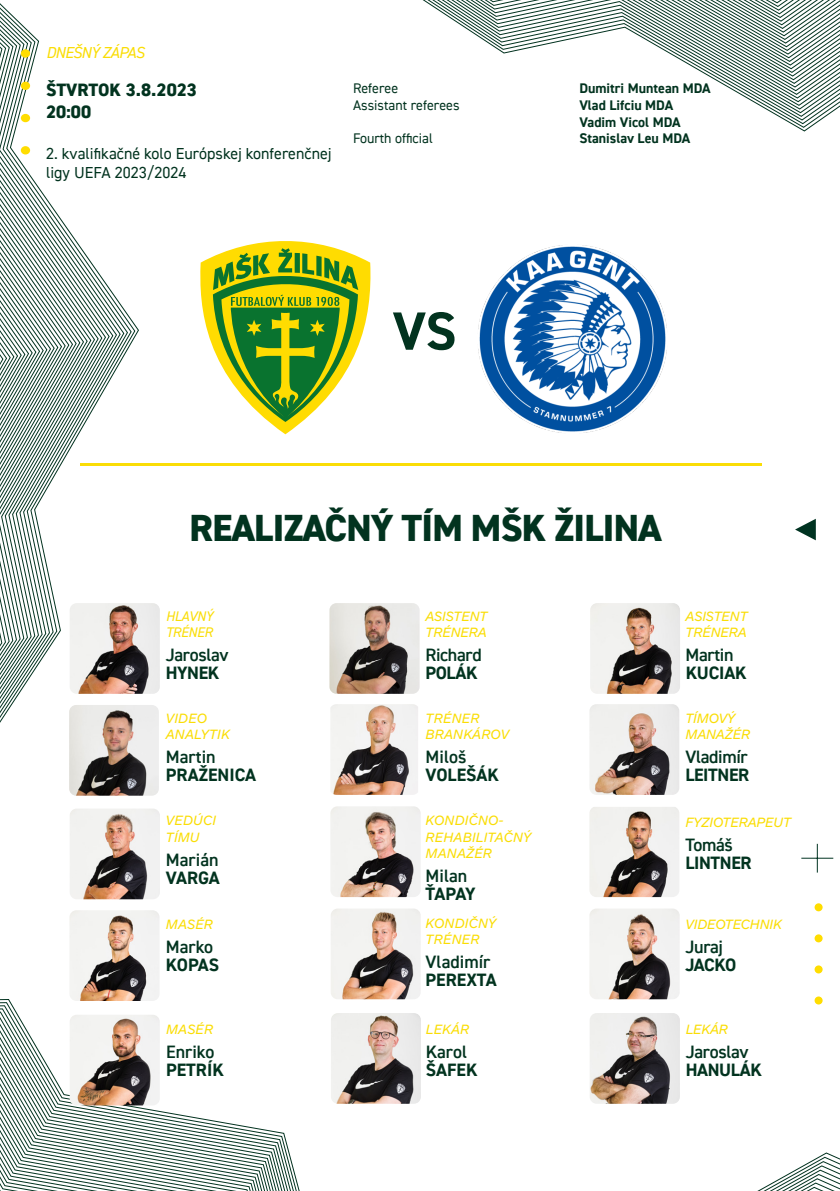
<style>
.page{position:relative;width:840px;height:1191px;background:#fff}
.page>*{position:absolute;margin:0;border:0;box-sizing:border-box;transform-origin:0 0}
.t1{font:700 54px "DIN2014";color:#02331f}
.t2{font:800 38px "DIN2014";letter-spacing:-.02em;color:#02331f}
.t3{font:700 18px "DIN2014";letter-spacing:-.015em;color:#02331f}
.t4{font:600 18px "DIN2014";letter-spacing:-.02em;color:#02331f}
.t5{font:800 18px "DIN2014";color:#02331f}
.t6{font:600 18px "DIN2014";color:#02331f}
.t7{font:16px/19.2px "DIN2014";color:#02331f}
.t8{font:italic 16px "DIN2014";letter-spacing:-.04em;color:#fadd06}
.t9{font:italic 14px "ARS Maquette Pro";color:#fadd06}
.t10{font:italic 14px "ARS Maquette Pro";letter-spacing:-.02em;color:#fadd06}
.t11{font:700 14px "DIN2014";color:#02331f}
.t12{font:14px "DIN2014";color:#02331f}
.t13{font:italic 14px "DIN2014";letter-spacing:-.02em;color:#fadd06}
</style>
<div class="page">
<svg style="left:0;top:3px;width:139px;height:720px"></svg>
<img style="left:589px;top:704px;width:90px;height:91px">
<img style="left:589px;top:807px;width:90px;height:90px">
<img style="left:589px;top:909px;width:90px;height:90px">
<img style="left:330px;top:704px;width:88px;height:91px">
<img style="left:330px;top:806px;width:90px;height:91px">
<img style="left:331px;top:909px;width:89px;height:90px">
<img style="left:70px;top:809px;width:90px;height:90px">
<img style="left:69px;top:910px;width:90px;height:89px">
<svg style="left:816px;top:844px;width:1px;height:28px"></svg>
<hr style="left:800px;top:857px;width:32px;height:1px;background:#003321">
<svg style="left:795px;top:519px;width:20px;height:21px"></svg>
<div style="left:814px;top:903px;width:8px;height:8px;background:#fd0;border-radius:50%"></div>
<div style="left:814px;top:934px;width:8px;height:8px;background:#fd0;border-radius:50%"></div>
<div style="left:814px;top:965px;width:8px;height:8px;background:#fd0;border-radius:50%"></div>
<div style="left:814px;top:996px;width:8px;height:8px;background:#fd0;border-radius:50%"></div>
<div style="left:21px;top:146px;width:9px;height:8px;background:#fd0;border-radius:50%"></div>
<div style="left:21px;top:114px;width:9px;height:8px;background:#fd0;border-radius:50%"></div>
<div style="left:21px;top:82px;width:9px;height:8px;background:#fd0;border-radius:50%"></div>
<div style="left:21px;top:49px;width:9px;height:9px;background:#fd0;border-radius:50%"></div>
<hr style="left:80px;top:463px;width:680px;height:2px;background:#fadd06">
<svg style="left:200px;top:241px;width:171px;height:193px"></svg>
<img style="left:329px;top:603px;width:90px;height:91px">
<img style="left:590px;top:603px;width:89px;height:91px">
<svg style="left:757px;top:1152px;width:82px;height:39px"></svg>
<svg style="left:0;top:999px;width:421px;height:192px"></svg>
<img style="left:70px;top:603px;width:90px;height:91px">
<img style="left:590px;top:1013px;width:89px;height:90px">
<img style="left:331px;top:1013px;width:89px;height:90px">
<img style="left:70px;top:1014px;width:90px;height:91px">
<svg style="left:423px;top:0;width:416px;height:131px"></svg>
<img style="left:69px;top:705px;width:90px;height:90px">
<img style="left:478px;top:245px;width:189px;height:188px">
<p class="t8" style="left:46px;top:42px;width:100px">DNEŠNÝ ZÁPAS</p>
<p class="t5" style="left:46px;top:78px;width:152px">ŠTVRTOK 3.8.2023</p>
<p class="t5" style="left:46px;top:100px;width:47px">20:00</p>
<p class="t7" style="left:46px;top:143px;width:287px">2. kvalifikačné kolo Európskej konferenčnej ligy UEFA 2023/2024</p>
<p class="t12" style="left:353px;top:79px;width:47px">Referee</p>
<p class="t12" style="left:353px;top:96px;width:108px">Assistant referees</p>
<p class="t12" style="left:353px;top:130px;width:81px">Fourth official</p>
<p class="t1" style="left:392px;top:295px;width:65px">VS</p>
<p class="t11" style="left:579px;top:79px;width:133px">Dumitri Muntean MDA</p>
<p class="t11" style="left:579px;top:96px;width:95px">Vlad Lifciu MDA</p>
<p class="t11" style="left:579px;top:112px;width:103px">Vadim Vicol MDA</p>
<p class="t11" style="left:579px;top:129px;width:112px">Stanislav Leu MDA</p>
<p class="t2" style="left:189px;top:503px;width:473px">REALIZAČNÝ TÍM MŠK ŽILINA</p>
<p class="t13" style="left:166px;top:607px;width:49px">HLAVNÝ</p>
<p class="t13" style="left:166px;top:623px;width:48px">TRÉNER</p>
<p class="t4" style="left:166px;top:642px;width:64px">Jaroslav</p>
<p class="t3" style="left:166px;top:660px;width:55px">HYNEK</p>
<p class="t9" style="left:166px;top:709px;width:43px">VIDEO</p>
<p class="t9" style="left:166px;top:725px;width:66px">ANALYTIK</p>
<p class="t4" style="left:166px;top:745px;width:51px">Martin</p>
<p class="t3" style="left:166px;top:763px;width:92px">PRAŽENICA</p>
<p class="t9" style="left:166px;top:811px;width:52px">VEDÚCI</p>
<p class="t9" style="left:166px;top:827px;width:35px">TÍMU</p>
<p class="t4" style="left:166px;top:847px;width:54px">Marián</p>
<p class="t3" style="left:166px;top:865px;width:55px">VARGA</p>
<p class="t9" style="left:166px;top:915px;width:49px">MASÉR</p>
<p class="t4" style="left:166px;top:935px;width:49px">Marko</p>
<p class="t3" style="left:166px;top:953px;width:55px">KOPAS</p>
<p class="t9" style="left:166px;top:1019px;width:49px">MASÉR</p>
<p class="t4" style="left:166px;top:1039px;width:50px">Enriko</p>
<p class="t3" style="left:166px;top:1057px;width:59px">PETRÍK</p>
<p class="t10" style="left:425px;top:607px;width:64px">ASISTENT</p>
<p class="t10" style="left:425px;top:623px;width:63px">TRÉNERA</p>
<p class="t4" style="left:425px;top:643px;width:58px">Richard</p>
<p class="t3" style="left:425px;top:661px;width:54px">POLÁK</p>
<p class="t9" style="left:425px;top:709px;width:55px">TRÉNER</p>
<p class="t9" style="left:425px;top:725px;width:85px">BRANKÁROV</p>
<p class="t4" style="left:425px;top:745px;width:42px">Miloš</p>
<p class="t3" style="left:425px;top:763px;width:75px">VOLEŠÁK</p>
<p class="t9" style="left:425px;top:811px;width:80px">KONDIČNO-</p>
<p class="t9" style="left:425px;top:827px;width:107px">REHABILITAČNÝ</p>
<p class="t9" style="left:425px;top:843px;width:68px">MANAŽÉR</p>
<p class="t4" style="left:425px;top:863px;width:43px">Milan</p>
<p class="t3" style="left:425px;top:881px;width:52px">ŤAPAY</p>
<p class="t9" style="left:425px;top:913px;width:72px">KONDIČNÝ</p>
<p class="t9" style="left:425px;top:929px;width:55px">TRÉNER</p>
<p class="t6" style="left:425px;top:949px;width:66px">Vladimír</p>
<p class="t3" style="left:425px;top:967px;width:73px">PEREXTA</p>
<p class="t9" style="left:425px;top:1019px;width:45px">LEKÁR</p>
<p class="t4" style="left:425px;top:1039px;width:43px">Karol</p>
<p class="t3" style="left:425px;top:1057px;width:53px">ŠAFEK</p>
<p class="t10" style="left:685px;top:607px;width:64px">ASISTENT</p>
<p class="t10" style="left:685px;top:623px;width:63px">TRÉNERA</p>
<p class="t4" style="left:685px;top:643px;width:49px">Martin</p>
<p class="t3" style="left:685px;top:661px;width:63px">KUCIAK</p>
<p class="t9" style="left:685px;top:709px;width:51px">TÍMOVÝ</p>
<p class="t10" style="left:685px;top:725px;width:66px">MANAŽÉR</p>
<p class="t4" style="left:685px;top:745px;width:64px">Vladimír</p>
<p class="t3" style="left:685px;top:763px;width:65px">LEITNER</p>
<p class="t10" style="left:685px;top:813px;width:107px">FYZIOTERAPEUT</p>
<p class="t4" style="left:685px;top:833px;width:49px">Tomáš</p>
<p class="t3" style="left:685px;top:851px;width:68px">LINTNER</p>
<p class="t10" style="left:685px;top:915px;width:98px">VIDEOTECHNIK</p>
<p class="t4" style="left:685px;top:935px;width:39px">Juraj</p>
<p class="t3" style="left:685px;top:953px;width:52px">JACKO</p>
<p class="t9" style="left:685px;top:1019px;width:44px">LEKÁR</p>
<p class="t4" style="left:685px;top:1039px;width:64px">Jaroslav</p>
<p class="t3" style="left:685px;top:1057px;width:78px">HANULÁK</p>
</div>
